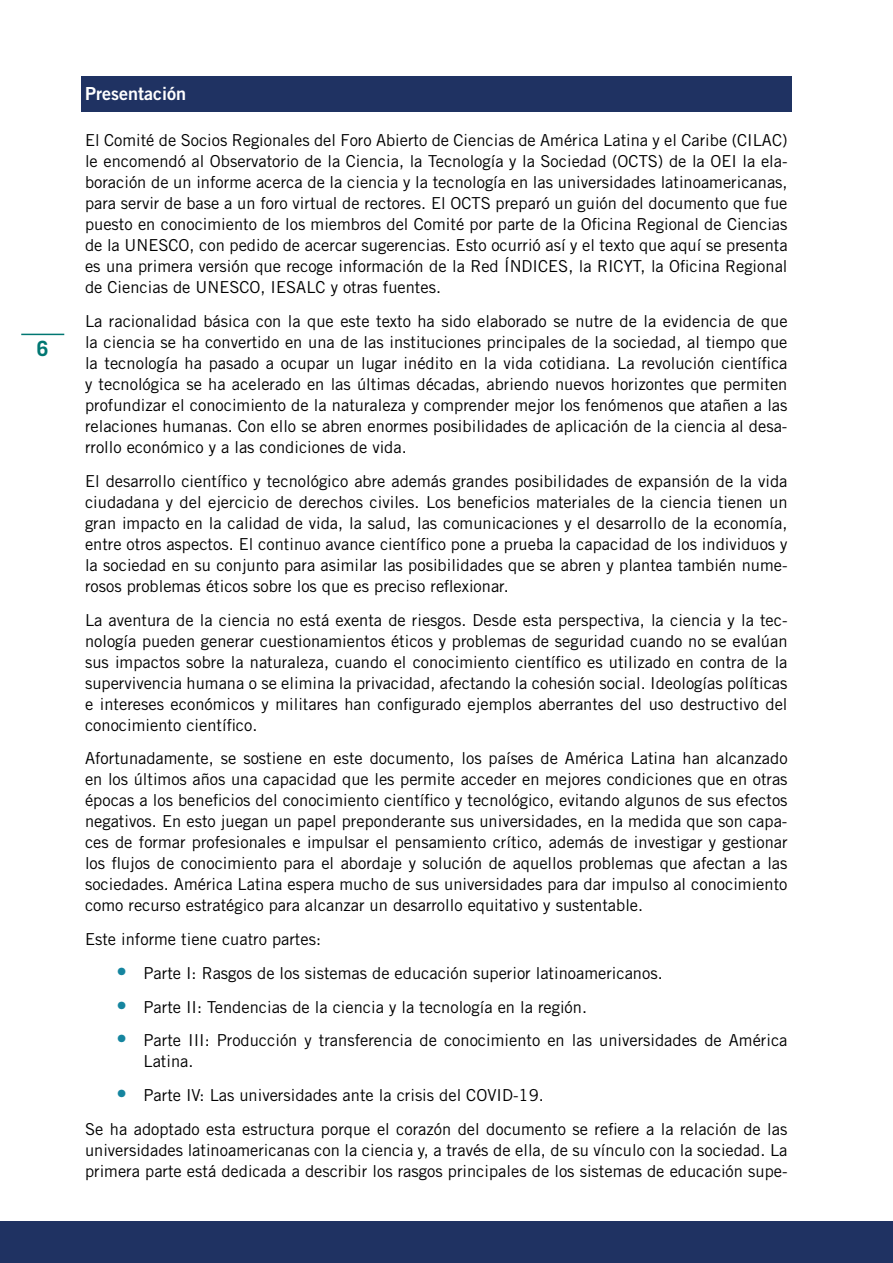
<style>
.page{position:relative;width:893px;height:1263px;background:#fff}
.page>*{position:absolute;margin:0;border:0;box-sizing:border-box;transform-origin:0 0}
.t1{font:700 21px "Trade Gothic";color:#007772}
.t2{font:18px "Trade Gothic Bold Two";color:#fff}
.t3{font:16.5px/21px "Trade Gothic";color:#000;text-align:justify}
.s1{font-weight:700;font-size:21px;color:#15859f}
</style>
<div class="page">
<div style="left:0;top:1221px;width:893px;height:42px;background:#1f3262"></div>
<hr style="left:21px;top:334px;width:43px;height:1px;background:#007772">
<div style="left:81px;top:77px;width:711px;height:35px;background:#1f3262"></div>
<p class="t1" style="left:37px;top:336px;width:13px">6</p>
<p class="t2" style="left:85px;top:82px;width:102px">Presentación</p>
<p class="t3" style="left:85px;top:130px;width:704px">El Comité de Socios Regionales del Foro Abierto de Ciencias de América Latina y el Caribe (CILAC) le encomendó al Observatorio de la Ciencia, la Tecnología y la Sociedad (OCTS) de la OEI la ela&shy;boración de un informe acerca de la ciencia y la tecnología en las universidades latinoamericanas, para servir de base a un foro virtual de rectores. El OCTS preparó un guión del documento que fue puesto en conocimiento de los miembros del Comité por parte de la Oficina Regional de Ciencias de la UNESCO, con pedido de acercar sugerencias. Esto ocurrió así y el texto que aquí se presenta es una primera versión que recoge información de la Red ÍNDICES, la RICYT, la Oficina Regional de Ciencias de UNESCO, IESALC y otras fuentes.</p>
<p class="t3" style="left:85px;top:310px;width:704px">La racionalidad básica con la que este texto ha sido elaborado se nutre de la evidencia de que la ciencia se ha convertido en una de las instituciones principales de la sociedad, al tiempo que la tecnología ha pasado a ocupar un lugar inédito en la vida cotidiana. La revolución científica y tecnológica se ha acelerado en las últimas décadas, abriendo nuevos horizontes que permiten profundizar el conocimiento de la naturaleza y comprender mejor los fenómenos que atañen a las relaciones humanas. Con ello se abren enormes posibilidades de aplicación de la ciencia al desa&shy;rrollo económico y a las condiciones de vida.</p>
<p class="t3" style="left:85px;top:470px;width:704px">El desarrollo científico y tecnológico abre además grandes posibilidades de expansión de la vida ciudadana y del ejercicio de derechos civiles. Los beneficios materiales de la ciencia tienen un gran impacto en la calidad de vida, la salud, las comunicaciones y el desarrollo de la economía, entre otros aspectos. El continuo avance científico pone a prueba la capacidad de los individuos y la sociedad en su conjunto para asimilar las posibilidades que se abren y plantea también nume&shy;rosos problemas éticos sobre los que es preciso reflexionar.</p>
<p class="t3" style="left:85px;top:609px;width:704px">La aventura de la ciencia no está exenta de riesgos. Desde esta perspectiva, la ciencia y la tec&shy;nología pueden generar cuestionamientos éticos y problemas de seguridad cuando no se evalúan sus impactos sobre la naturaleza, cuando el conocimiento científico es utilizado en contra de la supervivencia humana o se elimina la privacidad, afectando la cohesión social. Ideologías políticas e intereses económicos y militares han configurado ejemplos aberrantes del uso destructivo del conocimiento científico.</p>
<p class="t3" style="left:85px;top:748px;width:704px">Afortunadamente, se sostiene en este documento, los países de América Latina han alcanzado en los últimos años una capacidad que les permite acceder en mejores condiciones que en otras épocas a los beneficios del conocimiento científico y tecnológico, evitando algunos de sus efectos negativos. En esto juegan un papel preponderante sus universidades, en la medida que son capa&shy;ces de formar profesionales e impulsar el pensamiento crítico, además de investigar y gestionar los flujos de conocimiento para el abordaje y solución de aquellos problemas que afectan a las sociedades. América Latina espera mucho de sus universidades para dar impulso al conocimiento como recurso estratégico para alcanzar un desarrollo equitativo y sustentable.</p>
<p class="t3" style="left:85px;top:928px;width:237px">Este informe tiene cuatro partes:</p>
<p class="t3" style="left:117px;top:962px;width:548px"><span class="s1">•</span> Parte I: Rasgos de los sistemas de educación superior latinoamericanos.</p>
<p class="t3" style="left:117px;top:996px;width:472px"><span class="s1">•</span> Parte II: Tendencias de la ciencia y la tecnología en la región.</p>
<p class="t3" style="left:144px;top:1030px;width:645px;text-indent:-27px"><span class="s1">•</span> Parte III: Producción y transferencia de conocimiento en las universidades de América<br>Latina.</p>
<p class="t3" style="left:85px;top:1078px;width:704px;line-height:33.8px;text-indent:31px"><span class="s1">•</span> Parte IV: Las universidades ante la crisis del COVID-19.<br>Se ha adoptado esta estructura porque el corazón del documento se refiere a la relación de las</p>
<p class="t3" style="left:85px;top:1139px;width:704px">universidades latinoamericanas con la ciencia y, a través de ella, de su vínculo con la sociedad. La primera parte está dedicada a describir los rasgos principales de los sistemas de educación supe-</p>
</div>
